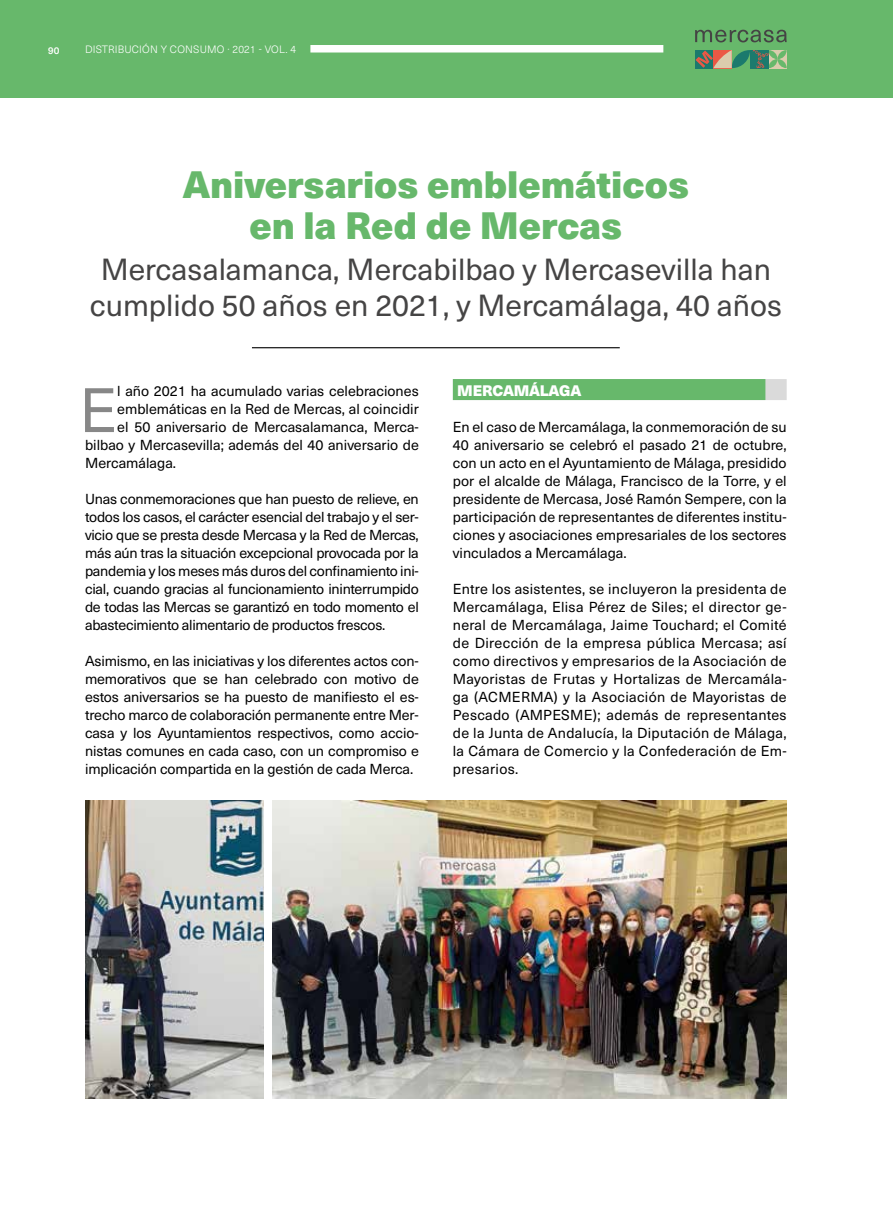
<style>
.page{position:relative;width:893px;height:1212px;background:#fff}
.page>*{position:absolute;margin:0;border:0;box-sizing:border-box;transform-origin:0 0}
.t1{font:61.5px "Neue Haas Unica";color:#878787}
.t2{font:900 37.5px/40.5px "Neue Haas Unica";color:#67b86b;text-align:center}
.t3{font:30px/36px "Neue Haas Unica";color:#454444;text-align:center}
.t4{font:900 15px "Neue Haas Unica";letter-spacing:-.02em;color:#fff}
.t5{font:14.25px/18px "Neue Haas Unica";color:#000;text-align:justify}
.t6{font:300 10.5px "Neue Haas Unica";letter-spacing:.02em;color:#fff}
.t7{font:500 9.75px "Neue Haas Unica";color:#fff}
</style>
<div class="page">
<div style="left:0;top:0;width:893px;height:98px;background:#67b86b"></div>
<div style="left:310px;top:45px;width:353px;height:8px;background:#fff"></div>
<svg style="left:695px;top:30px;width:92px;height:12px"></svg>
<svg style="left:695px;top:50px;width:92px;height:18px"></svg>
<hr style="left:252px;top:347px;width:368px;height:1px;background:#000">
<div style="left:453px;top:379px;width:334px;height:21px;background:#dadada"></div>
<div style="left:453px;top:379px;width:312px;height:21px;background:#67b86b"></div>
<img style="left:273px;top:800px;width:514px;height:298px">
<img style="left:85px;top:800px;width:179px;height:298px">
<p class="t7" style="left:48px;top:43px;width:13px">90</p>
<p class="t6" style="left:85px;top:41px;width:213px">DISTRIBUCIÓN Y CONSUMO · 2021 - VOL. 4</p>
<h2 class="t2" style="left:183px;top:162px;width:508px">Aniversarios emblemáticos en la Red de Mercas</h2>
<h3 class="t3" style="left:90px;top:250px;width:694px">Mercasalamanca, Mercabilbao y Mercasevilla han cumplido 50 años en 2021, y Mercamálaga, 40 años</h3>
<h1 class="t1" style="left:79px;top:365px;width:40px">E</h1>
<p class="t5" style="left:117px;top:381px;width:303px">l año 2021 ha acumulado varias celebraciones</p>
<p class="t5" style="left:117px;top:399px;width:303px">emblemáticas en la Red de Mercas, al coincidir</p>
<p class="t5" style="left:117px;top:417px;width:303px">el 50 aniversario de Mercasalamanca, Merca-</p>
<p class="t5" style="left:85px;top:435px;width:335px">bilbao y Mercasevilla; además del 40 aniversario de</p>
<p class="t5" style="left:85px;top:453px;width:93px">Mercamálaga.</p>
<p class="t5" style="left:85px;top:489px;width:335px">Unas conmemoraciones que han puesto de relieve, en todos los casos, el carácter esencial del trabajo y el ser&shy;vicio que se presta desde Mercasa y la Red de Mercas, más aún tras la situación excepcional provocada por la pandemia y los meses más duros del confinamiento ini&shy;cial, cuando gracias al funcionamiento ininterrumpido de todas las Mercas se garantizó en todo momento el abastecimiento alimentario de productos frescos.</p>
<p class="t5" style="left:85px;top:651px;width:335px">Asimismo, en las iniciativas y los diferentes actos con&shy;memorativos que se han celebrado con motivo de estos aniversarios se ha puesto de manifiesto el es&shy;trecho marco de colaboración permanente entre Mer&shy;casa y los Ayuntamientos respectivos, como accio&shy;nistas comunes en cada caso, con un compromiso e implicación compartida en la gestión de cada Merca.</p>
<p class="t4" style="left:457px;top:379px;width:126px">MERCAMÁLAGA</p>
<p class="t5" style="left:453px;top:417px;width:335px">En el caso de Mercamálaga, la conmemoración de su 40 aniversario se celebró el pasado 21 de octubre, con un acto en el Ayuntamiento de Málaga, presidido por el alcalde de Málaga, Francisco de la Torre, y el presidente de Mercasa, José Ramón Sempere, con la participación de representantes de diferentes institu&shy;ciones y asociaciones empresariales de los sectores vinculados a Mercamálaga.</p>
<p class="t5" style="left:453px;top:579px;width:335px">Entre los asistentes, se incluyeron la presidenta de Mercamálaga, Elisa Pérez de Siles; el director ge&shy;neral de Mercamálaga, Jaime Touchard; el Comité de Dirección de la empresa pública Mercasa; así como directivos y empresarios de la Asociación de Mayoristas de Frutas y Hortalizas de Mercamála&shy;ga (ACMERMA) y la Asociación de Mayoristas de Pescado (AMPESME); además de representantes de la Junta de Andalucía, la Diputación de Málaga, la Cámara de Comercio y la Confederación de Em&shy;presarios.</p>
</div>
